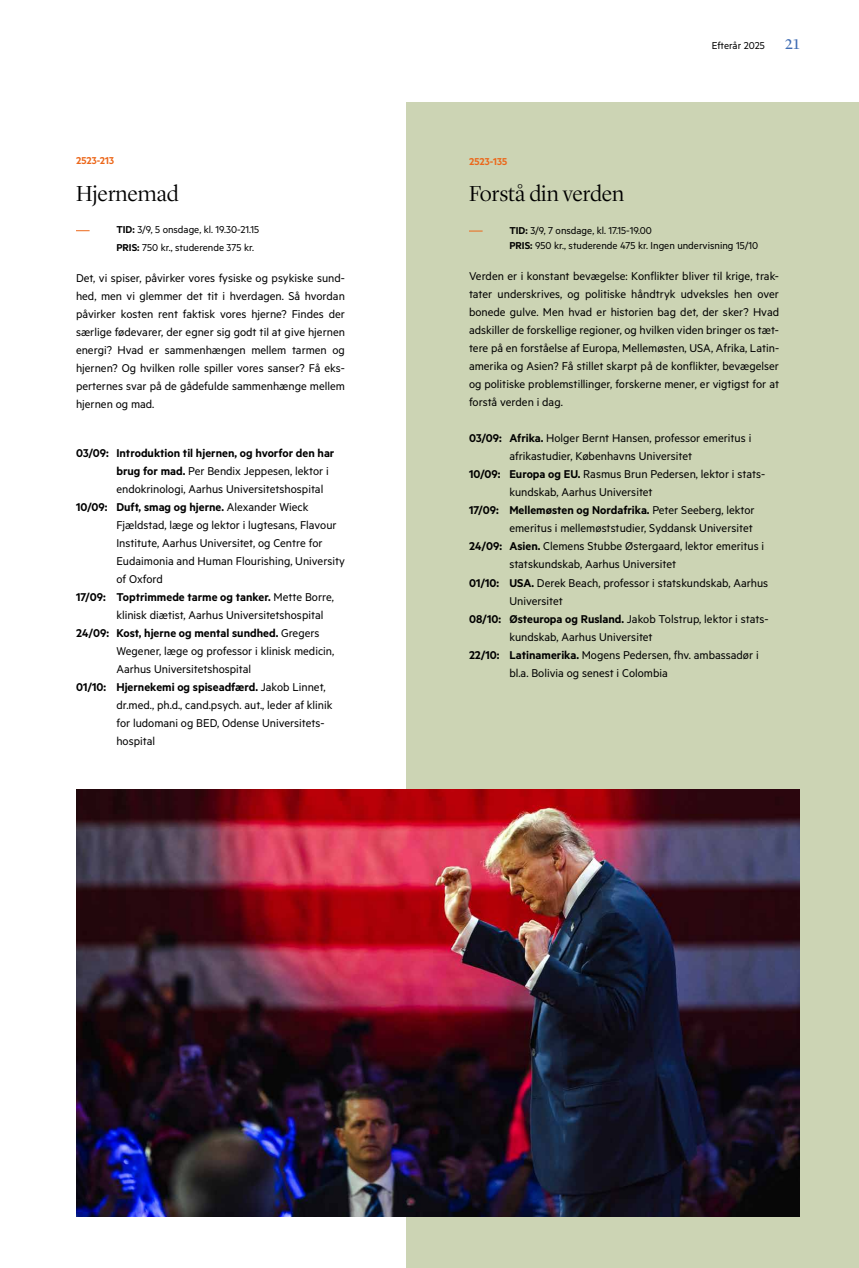
<style>
.page{position:relative;width:859px;height:1268px;background:#fff}
.page>*{position:absolute;margin:0;border:0;box-sizing:border-box;transform-origin:0 0}
.t1{font:300 22.5px "Lyon Display";color:#000}
.t2{font:12.75px/18px "Metric";color:#000;text-align:justify}
.t3{font:600 12.75px "Metric";color:#000}
.t4{font:11.25px/18px "Metric";color:#000}
.t5{font:600 11.25px "Metric";letter-spacing:.005em;color:#ec671a}
.s1{font-weight:600}
.s2{font-weight:400}
.s3{font-family:"Lyon Display";font-weight:300;font-size:19.5px;color:#3f6cb3}
</style>
<div class="page">
<svg style="left:76px;top:230px;width:14px;height:1px"></svg>
<div style="left:407px;top:102px;width:452px;height:1165px;background:#ccd4b4"></div>
<img style="left:76px;top:789px;width:723px;height:427px">
<svg style="left:469px;top:231px;width:14px;height:1px"></svg>
<p class="t5" style="left:76px;top:154px;width:40px">2523-213</p>
<h1 class="t1" style="left:76px;top:177px;width:104px">Hjernemad</h1>
<p class="t4" style="left:116px;top:220px;width:144px"><span class="s1">TID:</span> 3/9, 5 onsdage, kl. 19.30-21.15<br><span class="s1">PRIS:</span> 750 kr., studerende 375 kr.</p>
<p class="t2" style="left:76px;top:269px;width:270px">Det, vi spiser, påvirker vores fysiske og psykiske sund&shy;hed, men vi glemmer det tit i hverdagen. Så hvordan påvirker kosten rent faktisk vores hjerne? Findes der særlige fødevarer, der egner sig godt til at give hjernen energi? Hvad er sammenhængen mellem tarmen og hjernen? Og hvilken rolle spiller vores sanser? Få eks&shy;perternes svar på de gådefulde sammenhænge mellem hjernen og mad.</p>
<p class="t3" style="left:76px;top:445px;width:260px">03/09: Introduktion til hjernen, og hvorfor den har</p>
<p class="t2" style="left:116px;top:461px;width:214px"><span class="s1">brug for mad.</span> Per Bendix Jeppesen, lektor i</p>
<p class="t2" style="left:116px;top:479px;width:208px">endokrinologi, Aarhus Universitetshospital</p>
<p class="t3" style="left:76px;top:499px;width:234px">10/09: Duft, smag og hjerne. <span class="s2">Alexander Wieck</span></p>
<p class="t2" style="left:116px;top:515px;width:222px">Fjældstad, læge og lektor i lugtesans, Flavour</p>
<p class="t2" style="left:116px;top:533px;width:208px">Institute, Aarhus Universitet, og Centre for</p>
<p class="t2" style="left:116px;top:551px;width:230px">Eudaimonia and Human Flourishing, University</p>
<p class="t2" style="left:116px;top:569px;width:48px">of Oxford</p>
<p class="t3" style="left:76px;top:589px;width:259px">17/09: Toptrimmede tarme og tanker. <span class="s2">Mette Borre,</span></p>
<p class="t2" style="left:116px;top:605px;width:208px">klinisk diætist, Aarhus Universitetshospital</p>
<p class="t3" style="left:76px;top:625px;width:245px">24/09: Kost, hjerne og mental sundhed. <span class="s2">Gregers</span></p>
<p class="t2" style="left:116px;top:641px;width:219px">Wegener, læge og professor i klinisk medicin,</p>
<p class="t2" style="left:116px;top:659px;width:136px">Aarhus Universitetshospital</p>
<p class="t3" style="left:76px;top:679px;width:251px">01/10: Hjernekemi og spiseadfærd. <span class="s2">Jakob Linnet,</span></p>
<p class="t2" style="left:116px;top:695px;width:218px">dr.med., ph.d., cand.psych. aut., leder af klinik</p>
<p class="t2" style="left:116px;top:713px;width:210px">for ludomani og BED, Odense Universitets-</p>
<p class="t2" style="left:116px;top:731px;width:40px">hospital</p>
<p class="t4" style="left:712px;top:36px;width:89px">Efterår 2025 <span class="s3">21</span></p>
<p class="t5" style="left:469px;top:154px;width:40px">2523-135</p>
<h1 class="t1" style="left:469px;top:177px;width:157px">Forstå din verden</h1>
<p class="t4" style="left:509px;top:222px;width:250px;line-height:15.8px"><span class="s1">TID:</span> 3/9, 7 onsdage, kl. 17.15-19.00<br><span class="s1">PRIS:</span> 950 kr., studerende 475 kr. Ingen undervisning 15/10</p>
<p class="t2" style="left:469px;top:267px;width:312px">Verden er i konstant bevægelse: Konflikter bliver til krige, trak&shy;tater underskrives, og politiske håndtryk udveksles hen over bonede gulve. Men hvad er historien bag det, der sker? Hvad adskiller de forskellige regioner, og hvilken viden bringer os tæt&shy;tere på en forståelse af Europa, Mellemøsten, USA, Afrika, Latin&shy;amerika og Asien? Få stillet skarpt på de konflikter, bevægelser og politiske problemstillinger, forskerne mener, er vigtigst for at forstå verden i dag.</p>
<p class="t2" style="left:469px;top:429px;width:284px"><span class="s1">03/09: Afrika.</span> Holger Bernt Hansen, professor emeritus i</p>
<p class="t2" style="left:509px;top:447px;width:184px">afrikastudier, Københavns Universitet</p>
<p class="t2" style="left:469px;top:465px;width:298px"><span class="s1">10/09: Europa og EU.</span> Rasmus Brun Pedersen, lektor i stats-</p>
<p class="t2" style="left:509px;top:483px;width:145px">kundskab, Aarhus Universitet</p>
<p class="t3" style="left:469px;top:503px;width:287px">17/09: Mellemøsten og Nordafrika. <span class="s2">Peter Seeberg, lektor</span></p>
<p class="t2" style="left:509px;top:519px;width:245px">emeritus i mellemøststudier, Syddansk Universitet</p>
<p class="t2" style="left:469px;top:537px;width:297px"><span class="s1">24/09: Asien.</span> Clemens Stubbe Østergaard, lektor emeritus i</p>
<p class="t2" style="left:509px;top:555px;width:168px">statskundskab, Aarhus Universitet</p>
<p class="t2" style="left:469px;top:573px;width:301px"><span class="s1">01/10: USA.</span> Derek Beach, professor i statskundskab, Aarhus</p>
<p class="t2" style="left:509px;top:591px;width:55px">Universitet</p>
<p class="t2" style="left:469px;top:609px;width:301px"><span class="s1">08/10: Østeuropa og Rusland.</span> Jakob Tolstrup, lektor i stats-</p>
<p class="t2" style="left:509px;top:627px;width:145px">kundskab, Aarhus Universitet</p>
<p class="t2" style="left:469px;top:645px;width:291px"><span class="s1">22/10: Latinamerika.</span> Mogens Pedersen, fhv. ambassadør i</p>
<p class="t2" style="left:509px;top:663px;width:160px">bl.a. Bolivia og senest i Colombia</p>
</div>
